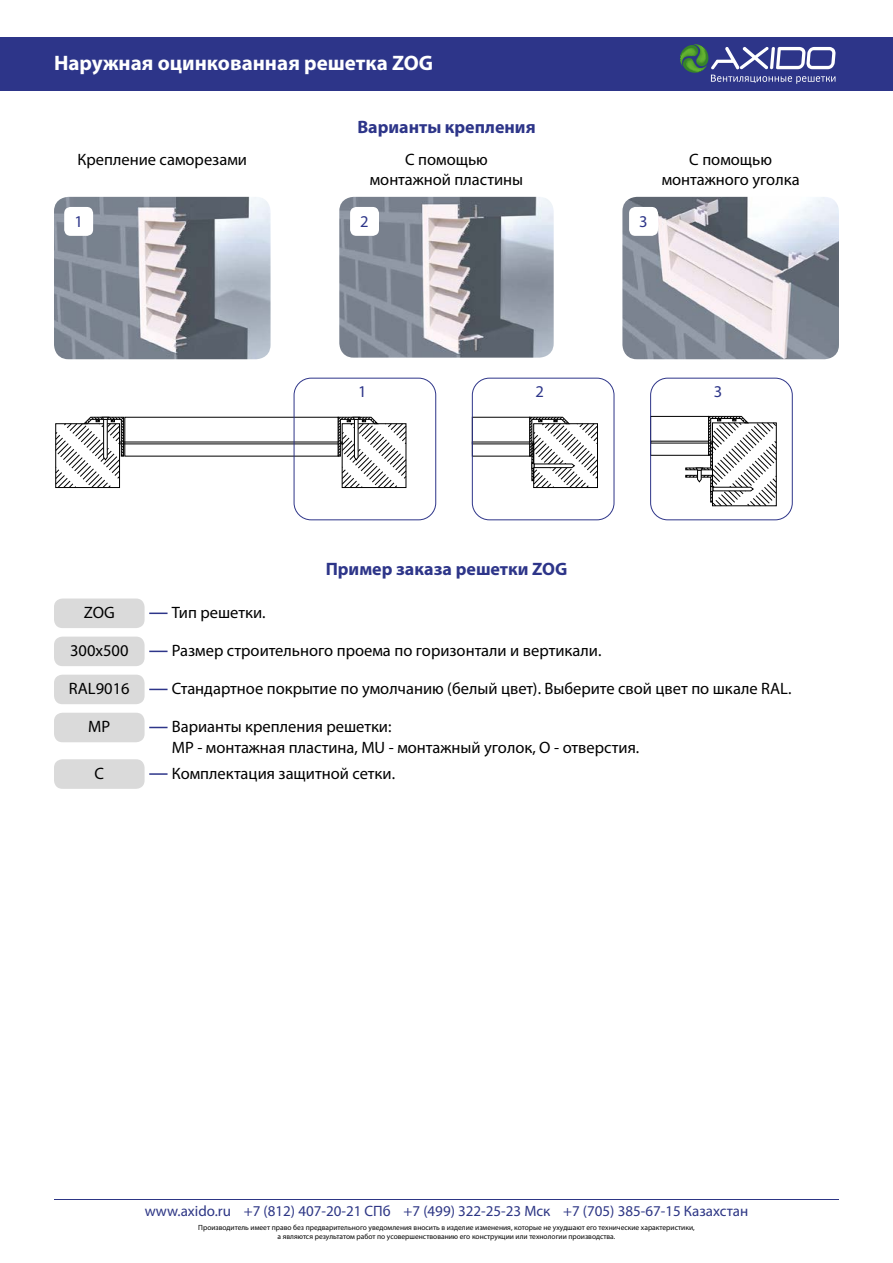
<style>
.page{position:relative;width:893px;height:1263px;background:#fff}
.page>*{position:absolute;margin:0;border:0;box-sizing:border-box;transform-origin:0 0}
.t1{font:700 21px "Myriad Pro";color:#fff}
.t2{font:700 18px "Myriad Pro";color:#2d3589}
.t3{font:16.5px/19.8px "Myriad Pro";color:#000;text-align:center}
.t4{font:16.5px "Myriad Pro";color:#2d3589}
.t5{font:15px "Myriad Pro";color:#2d3685}
.t6{font:7.5px/9px "Myriad Pro";color:#000;text-align:center}
</style>
<div class="page">
<div style="left:0;top:37px;width:893px;height:53px;background:#2d3589"></div>
<hr style="left:54px;top:1199px;width:785px;height:1px;background:#2d3685">
<svg style="left:680px;top:44px;width:155px;height:40px"></svg>
<svg style="left:338px;top:417px;width:69px;height:71px"></svg>
<svg style="left:55px;top:417px;width:69px;height:71px"></svg>
<div style="left:650px;top:416px;width:59px;height:39px;border:1px solid #000"></div>
<svg style="left:685px;top:416px;width:92px;height:90px"></svg>
<div style="left:294px;top:378px;width:142px;height:142px;border:1px solid #2e3589;border-radius:17px"></div>
<svg style="left:529px;top:417px;width:69px;height:71px"></svg>
<div style="left:472px;top:378px;width:142px;height:142px;border:1px solid #2e3589;border-radius:17px"></div>
<div style="left:650px;top:378px;width:143px;height:142px;border:1px solid #2e3589;border-radius:17px"></div>
<img style="left:622px;top:197px;width:217px;height:162px">
<img style="left:54px;top:197px;width:217px;height:162px">
<div style="left:629px;top:207px;width:29px;height:29px;background:#fff;border-radius:6px"></div>
<img style="left:339px;top:197px;width:215px;height:161px">
<div style="left:350px;top:207px;width:29px;height:29px;background:#fff;border-radius:6px"></div>
<div style="left:64px;top:207px;width:29px;height:29px;background:#fff;border-radius:6px"></div>
<div style="left:54px;top:598px;width:91px;height:30px;background:#dadada;border-radius:9px"></div>
<div style="left:54px;top:637px;width:91px;height:29px;background:#dadada;border-radius:9px"></div>
<div style="left:54px;top:675px;width:91px;height:29px;background:#dadada;border-radius:9px"></div>
<div style="left:54px;top:713px;width:91px;height:29px;background:#dadada;border-radius:9px"></div>
<div style="left:54px;top:759px;width:91px;height:30px;background:#dadada;border-radius:9px"></div>
<svg style="left:149px;top:612px;width:19px;height:2px"></svg>
<svg style="left:149px;top:651px;width:19px;height:1px"></svg>
<svg style="left:149px;top:689px;width:19px;height:1px"></svg>
<svg style="left:149px;top:727px;width:19px;height:1px"></svg>
<svg style="left:149px;top:773px;width:19px;height:2px"></svg>
<p class="t1" style="left:54px;top:49px;width:381px">Наружная оцинкованная решетка ZOG</p>
<p class="t2" style="left:357px;top:115px;width:180px">Варианты крепления</p>
<p class="t3" style="left:77px;top:149px;width:171px">Крепление саморезами</p>
<p class="t3" style="left:370px;top:149px;width:155px">С помощью монтажной пластины</p>
<p class="t3" style="left:662px;top:149px;width:140px">С помощью монтажного уголка</p>
<p class="t4" style="left:74px;top:211px;width:10px">1</p>
<p class="t4" style="left:360px;top:211px;width:10px">2</p>
<p class="t4" style="left:639px;top:211px;width:10px">3</p>
<p class="t4" style="left:358px;top:382px;width:10px">1</p>
<p class="t4" style="left:536px;top:382px;width:10px">2</p>
<p class="t4" style="left:714px;top:382px;width:10px">3</p>
<p class="t3" style="left:84px;top:603px;width:32px">ZOG</p>
<p class="t3" style="left:70px;top:641px;width:60px">300х500</p>
<p class="t3" style="left:69px;top:679px;width:62px">RAL9016</p>
<p class="t3" style="left:88px;top:717px;width:24px">MP</p>
<p class="t3" style="left:94px;top:763px;width:11px">C</p>
<p class="t3" style="left:172px;top:603px;width:95px">Тип решетки.</p>
<p class="t2" style="left:326px;top:557px;width:243px">Пример заказа решетки ZOG</p>
<p class="t3" style="left:172px;top:641px;width:431px">Размер строительного проема по горизонтали и вертикали.</p>
<p class="t3" style="left:172px;top:679px;width:621px">Стандартное покрытие по умолчанию (белый цвет). Выберите свой цвет по шкале RAL.</p>
<p class="t3" style="left:172px;top:716px;width:469px;line-height:21px;text-align:left">Варианты крепления решетки:<br>MP - монтажная пластина, MU - монтажный уголок, O - отверстия.</p>
<p class="t3" style="left:172px;top:763px;width:225px">Комплектация защитной сетки.</p>
<p class="t5" style="left:145px;top:1202px;width:605px">www.axido.ru +7 (812) 407-20-21 СПб +7 (499) 322-25-23 Мск +7 (705) 385-67-15 Казахстан</p>
<p class="t6" style="left:198px;top:1223px;width:498px">Производитель имеет право без предварительного уведомления вносить в изделие изменения, которые не ухудшают его технические характеристики, а являются результатом работ по усовершенствованию его конструкции или технологии производства.</p>
</div>
